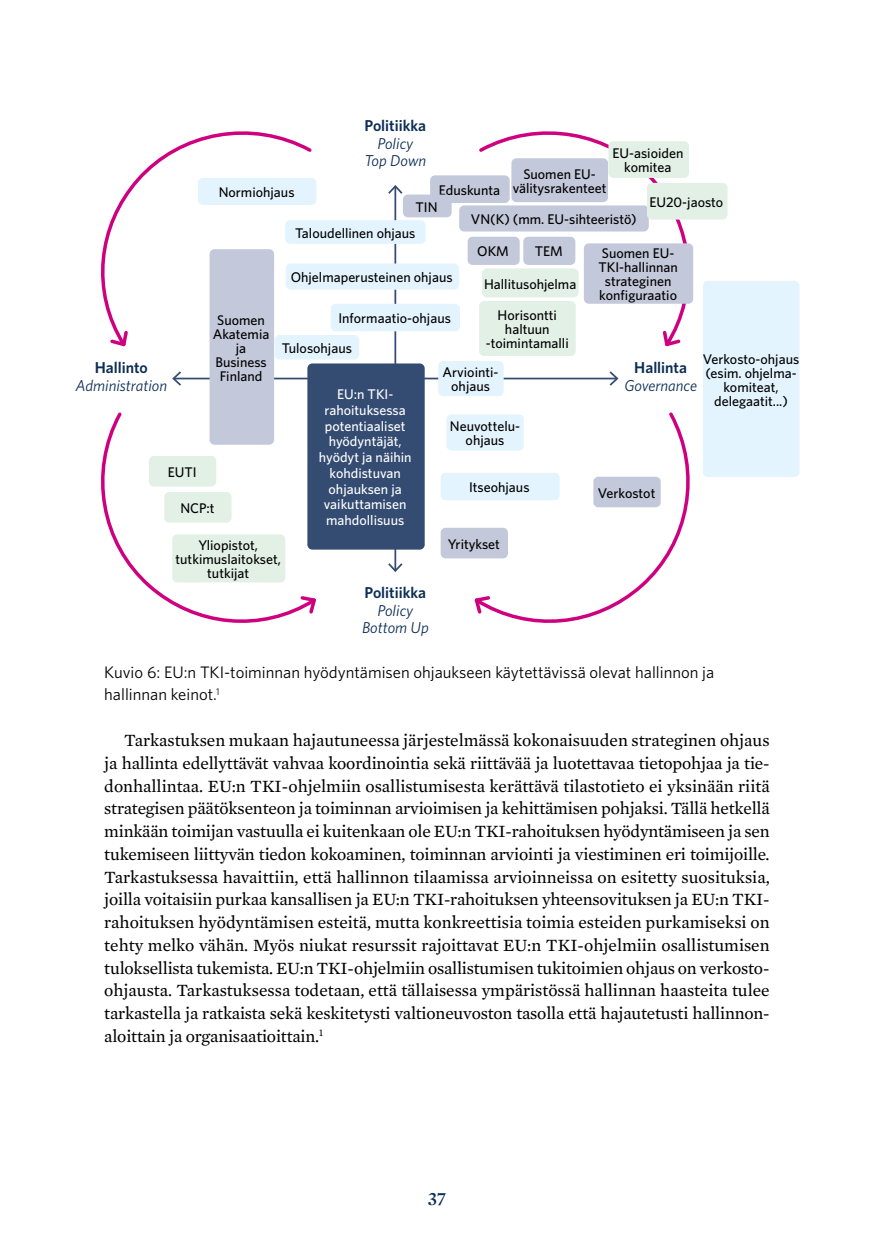
<style>
.page{position:relative;width:874px;height:1241px;background:#fff}
.page>*{position:absolute;margin:0;border:0;box-sizing:border-box;transform-origin:0 0}
.t1{font:600 19.25px "Mercury Display";color:#0c2d54}
.Kappale_2{font:17.5px/22.8px "Mercury Text G2";letter-spacing:-.01em;color:#000;text-align:justify}
.Kuvio-otsikko{font:16.62px/22.8px "Whitney";color:#000}
.t2{font:italic 15.75px/17.5px "Whitney";color:#0c2d54;text-align:center}
.t3{font:500 14px/14px "Whitney";color:#000;text-align:center}
.t4{font:500 14px/15.8px "Whitney";color:#fff;text-align:center}
.s1{font-weight:600;font-style:normal}
</style>
<div class="page">
<hr style="left:173px;top:377px;width:444px;height:2px;background:#344b72">
<svg style="left:172px;top:371px;width:11px;height:15px"></svg>
<svg style="left:607px;top:371px;width:12px;height:15px"></svg>
<hr style="left:394px;top:186px;width:2px;height:384px;background:#344b72">
<svg style="left:388px;top:185px;width:15px;height:11px"></svg>
<svg style="left:388px;top:561px;width:15px;height:11px"></svg>
<div style="left:430px;top:175px;width:79px;height:28px;background:#c3c8da;border-radius:5px"></div>
<div style="left:459px;top:205px;width:189px;height:26px;background:#c3c8da;border-radius:5px"></div>
<div style="left:467px;top:237px;width:52px;height:28px;background:#c3c8da;border-radius:5px"></div>
<div style="left:285px;top:220px;width:140px;height:24px;background:#e4f4fe;border-radius:5px"></div>
<div style="left:286px;top:263px;width:173px;height:27px;background:#e4f4fe;border-radius:5px"></div>
<div style="left:330px;top:304px;width:129px;height:27px;background:#e4f4fe;border-radius:5px"></div>
<div style="left:438px;top:361px;width:65px;height:35px;background:#e4f4fe;border-radius:5px"></div>
<div style="left:209px;top:249px;width:65px;height:195px;background:#c3c8da;border-radius:5px"></div>
<div style="left:307px;top:363px;width:117px;height:186px;background:#344b72;border-radius:5px"></div>
<div style="left:446px;top:414px;width:77px;height:36px;background:#e4f4fe;border-radius:5px"></div>
<div style="left:440px;top:472px;width:119px;height:28px;background:#e4f4fe;border-radius:5px"></div>
<svg style="left:476px;top:131px;width:223px;height:218px"></svg>
<svg style="left:660px;top:328px;width:22px;height:21px"></svg>
<svg style="left:101px;top:131px;width:213px;height:218px"></svg>
<svg style="left:108px;top:328px;width:22px;height:21px"></svg>
<svg style="left:101px;top:409px;width:218px;height:214px"></svg>
<svg style="left:298px;top:593px;width:20px;height:23px"></svg>
<svg style="left:471px;top:412px;width:219px;height:211px"></svg>
<svg style="left:472px;top:593px;width:20px;height:23px"></svg>
<div style="left:593px;top:476px;width:67px;height:31px;background:#c3c8da;border-radius:5px"></div>
<div style="left:440px;top:527px;width:67px;height:31px;background:#c3c8da;border-radius:5px"></div>
<div style="left:403px;top:194px;width:48px;height:23px;background:#c3c8da;border-radius:5px"></div>
<div style="left:274px;top:335px;width:85px;height:24px;background:#e4f4fe;border-radius:5px"></div>
<div style="left:149px;top:456px;width:67px;height:30px;background:#e3f0e6;border-radius:5px"></div>
<div style="left:164px;top:492px;width:67px;height:30px;background:#e3f0e6;border-radius:5px"></div>
<div style="left:702px;top:281px;width:97px;height:196px;background:#e4f4fe;border-radius:5px"></div>
<div style="left:608px;top:141px;width:80px;height:37px;background:#e3f0e6;border-radius:5px"></div>
<div style="left:646px;top:183px;width:81px;height:36px;background:#e3f0e6;border-radius:5px"></div>
<div style="left:482px;top:268px;width:96px;height:29px;background:#e3f0e6;border-radius:5px"></div>
<div style="left:479px;top:301px;width:96px;height:55px;background:#e3f0e6;border-radius:5px"></div>
<div style="left:511px;top:158px;width:96px;height:44px;background:#c3c8da;border-radius:5px"></div>
<div style="left:583px;top:243px;width:109px;height:61px;background:#c3c8da;border-radius:5px"></div>
<p class="t3" style="left:218px;top:185px;width:77px">Normiohjaus</p>
<p class="t2" style="left:364px;top:117px;width:63px"><span class="s1">Politiikka<br></span>Policy<br>Top Down</p>
<p class="t3" style="left:612px;top:146px;width:72px">EU-asioiden komitea</p>
<p class="t3" style="left:649px;top:195px;width:75px">EU20-jaosto</p>
<p class="t3" style="left:512px;top:167px;width:95px">Suomen EU&shy;välitysrakenteet</p>
<p class="t3" style="left:470px;top:175px;width:167px;line-height:29.2px;text-align:left;text-indent:-32px">Eduskunta<br>VN(K) (mm. EU-sihteeristö)</p>
<p class="t3" style="left:415px;top:199px;width:24px">TIN</p>
<p class="t3" style="left:295px;top:225px;width:122px">Taloudellinen ohjaus</p>
<p class="t3" style="left:290px;top:270px;width:163px">Ohjelmaperusteinen ohjaus</p>
<p class="t3" style="left:338px;top:311px;width:114px">Informaatio-ohjaus</p>
<p class="t3" style="left:477px;top:244px;width:33px">OKM</p>
<p class="t3" style="left:534px;top:244px;width:30px">TEM</p>
<p class="t3" style="left:598px;top:246px;width:81px">Suomen EU-<br>TKI-hallinnan strateginen konfiguraatio</p>
<p class="t3" style="left:483px;top:276px;width:94px">Hallitusohjelma</p>
<p class="t3" style="left:485px;top:308px;width:84px">Horisontti haltuun -toimintamalli</p>
<p class="t3" style="left:213px;top:312px;width:58px">Suomen<br>Akatemia ja<br>Business<br>Finland</p>
<p class="t3" style="left:281px;top:341px;width:72px">Tulosohjaus</p>
<p class="t3" style="left:702px;top:351px;width:98px">Verkosto-ohjaus (esim. ohjelma&shy;komiteat, delegaatit...)</p>
<p class="t2" style="left:75px;top:358px;width:93px"><span class="s1">Hallinto<br></span>Administration</p>
<p class="t2" style="left:624px;top:358px;width:74px"><span class="s1">Hallinta<br></span>Governance</p>
<p class="t3" style="left:442px;top:365px;width:57px">Arviointi&shy;ohjaus</p>
<p class="t4" style="left:318px;top:386px;width:94px">EU:n TKI&shy;rahoituksessa potentiaaliset hyödyntäjät, hyödyt ja näihin kohdistuvan ohjauksen ja vaikuttamisen mahdollisuus</p>
<p class="t3" style="left:449px;top:419px;width:72px">Neuvottelu&shy;ohjaus</p>
<p class="t3" style="left:469px;top:480px;width:62px">Itseohjaus</p>
<p class="t3" style="left:597px;top:485px;width:59px">Verkostot</p>
<p class="t3" style="left:168px;top:464px;width:30px">EUTI</p>
<p class="t3" style="left:180px;top:500px;width:36px">NCP:t</p>
<p class="t3" style="left:175px;top:538px;width:107px">Yliopistot, tutkimuslaitokset, tutkijat</p>
<p class="t2" style="left:362px;top:583px;width:68px"><span class="s1">Politiikka<br></span>Policy<br>Bottom Up</p>
<p class="t3" style="left:447px;top:536px;width:53px">Yritykset</p>
<p class="Kuvio-otsikko" style="left:104px;top:660px;width:611px">Kuvio 6: EU:n TKI-toiminnan hyödyntämisen ohjaukseen käytettävissä olevat hallinnon ja hallinnan keinot.<sup>1</sup></p>
<p class="Kappale_2" style="left:104px;top:727px;width:666px;text-indent:20px">Tarkastuksen mukaan hajautuneessa järjestelmässä kokonaisuuden strateginen ohjaus ja hallinta edellyttävät vahvaa koordinointia sekä riittävää ja luotettavaa tietopohjaa ja tie&shy;donhallintaa. EU:n TKI-ohjelmiin osallistumisesta kerättävä tilastotieto ei yksinään riitä strategisen päätöksenteon ja toiminnan arvioimisen ja kehittämisen pohjaksi. Tällä hetkellä minkään toimijan vastuulla ei kuitenkaan ole EU:n TKI-rahoituksen hyödyntämiseen ja sen tukemiseen liittyvän tiedon kokoaminen, toiminnan arviointi ja viestiminen eri toimijoille.<br>Tarkastuksessa havaittiin, että hallinnon tilaamissa arvioinneissa on esitetty suosituksia, joilla voitaisiin purkaa kansallisen ja EU:n TKI-rahoituksen yhteensovituksen ja EU:n TKI&shy;rahoituksen hyödyntämisen esteitä, mutta konkreettisia toimia esteiden purkamiseksi on tehty melko vähän. Myös niukat resurssit rajoittavat EU:n TKI-ohjelmiin osallistumisen tuloksellista tukemista. EU:n TKI-ohjelmiin osallistumisen tukitoimien ohjaus on verkosto&shy;ohjausta. Tarkastuksessa todetaan, että tällaisessa ympäristössä hallinnan haasteita tulee tarkastella ja ratkaista sekä keskitetysti valtioneuvoston tasolla että hajautetusti hallinnon&shy;aloittain ja organisaatioittain.<sup>1</sup></p>
<p class="t1" style="left:427px;top:1184px;width:20px">37</p>
</div>
